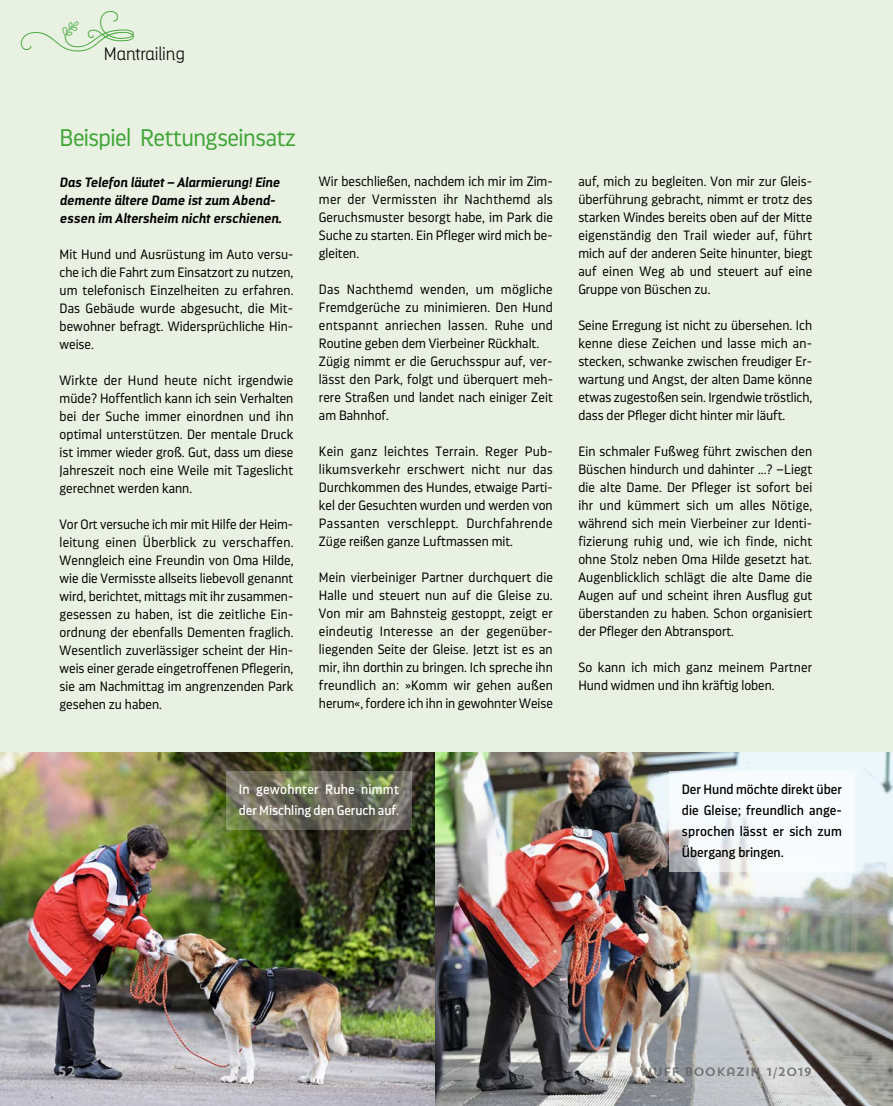
<style>
.page{position:relative;width:893px;height:1106px;background:#e9f1e2}
.page>*{position:absolute;margin:0;border:0;box-sizing:border-box;transform-origin:0 0}
.t1{font:300 24px "Darwin Pro";letter-spacing:-.02em;color:#3fa535}
.t2{font:200 18px "Darwin Alt";color:#000}
.t3{font:300 13.5px/18px "Darwin Pro";letter-spacing:.005em;color:#000;text-align:justify}
.t4{font:italic 700 13.5px/18px "Darwin Alt";color:#000}
.t5{font:13.5px/21px "Darwin Pro";letter-spacing:.01em;color:#000;text-align:justify}
.t6{font:13.5px/21px "Darwin Pro";letter-spacing:-.005em;color:#fff}
.t7{font:13.5px "Trend Rough Sans Five";color:#dadada}
.t8{font:12px "Trend Rough Sans Five";color:#575756}
</style>
<div class="page">
<img style="left:0;top:753px;width:893px;height:353px">
<svg style="left:226px;top:771px;width:186px;height:58px;background:#6f715d"></svg>
<svg style="left:669px;top:771px;width:186px;height:101px;background:#f2f5f6"></svg>
<h2 class="t2" style="left:104px;top:43px;width:82px">Mantrailing</h2>
<h1 class="t1" style="left:60px;top:122px;width:238px">Beispiel Rettungseinsatz</h1>
<p class="t4" style="left:60px;top:173px;width:223px">Das Telefon läutet – Alarmierung! Eine demente ältere Dame ist zum Abend&shy;essen im Altersheim nicht erschienen.</p>
<p class="t3" style="left:60px;top:245px;width:236px">Mit Hund und Ausrüstung im Auto versu&shy;che ich die Fahrt zum Einsatzort zu nutzen, um telefonisch Einzelheiten zu erfahren.<br>Das Gebäude wurde abgesucht, die Mit&shy;bewohner befragt. Widersprüchliche Hin&shy;weise.</p>
<p class="t3" style="left:60px;top:371px;width:235px">Wirkte der Hund heute nicht irgendwie müde? Hoffentlich kann ich sein Verhalten bei der Suche immer einordnen und ihn optimal unterstützen. Der mentale Druck ist immer wieder groß. Gut, dass um diese Jahreszeit noch eine Weile mit Tageslicht gerechnet werden kann.</p>
<p class="t3" style="left:60px;top:515px;width:236px">Vor Ort versuche ich mir mit Hilfe der Heim&shy;leitung einen Überblick zu verschaffen.<br>Wenngleich eine Freundin von Oma Hilde, wie die Vermisste allseits liebevoll genannt wird, berichtet, mittags mit ihr zusammen&shy;gesessen zu haben, ist die zeitliche Ein&shy;ordnung der ebenfalls Dementen fraglich.<br>Wesentlich zuverlässiger scheint der Hin&shy;weis einer gerade eingetroffenen Pflegerin, sie am Nachmittag im angrenzenden Park gesehen zu haben.</p>
<p class="t3" style="left:319px;top:172px;width:235px">Wir beschließen, nachdem ich mir im Zim&shy;mer der Vermissten ihr Nachthemd als Geruchsmuster besorgt habe, im Park die Suche zu starten. Ein Pfleger wird mich be&shy;gleiten.</p>
<p class="t3" style="left:319px;top:280px;width:236px;text-align:left">Das Nachthemd wenden, um mögliche Fremdgerüche zu minimieren. Den Hund entspannt anriechen lassen. Ruhe und Routine geben dem Vierbeiner Rückhalt.<br>Zügig nimmt er die Geruchsspur auf, ver&shy;lässt den Park, folgt und überquert meh&shy;rere Straßen und landet nach einiger Zeit am Bahnhof.</p>
<p class="t3" style="left:319px;top:442px;width:235px">Kein ganz leichtes Terrain. Reger Pub&shy;likumsverkehr erschwert nicht nur das Durchkommen des Hundes, etwaige Parti&shy;kel der Gesuchten wurden und werden von Passanten verschleppt. Durchfahrende Züge reißen ganze Luftmassen mit.</p>
<p class="t3" style="left:319px;top:568px;width:236px">Mein vierbeiniger Partner durchquert die Halle und steuert nun auf die Gleise zu.<br>Von mir am Bahnsteig gestoppt, zeigt er eindeutig Interesse an der gegenüber&shy;liegenden Seite der Gleise. Jetzt ist es an mir, ihn dorthin zu bringen. Ich spreche ihn freundlich an: »Komm wir gehen außen herum«, fordere ich ihn in gewohnter Weise</p>
<p class="t3" style="left:578px;top:172px;width:235px">auf, mich zu begleiten. Von mir zur Gleis&shy;überführung gebracht, nimmt er trotz des starken Windes bereits oben auf der Mitte eigenständig den Trail wieder auf, führt mich auf der anderen Seite hinunter, biegt auf einen Weg ab und steuert auf eine Gruppe von Büschen zu.</p>
<p class="t3" style="left:578px;top:316px;width:235px">Seine Erregung ist nicht zu übersehen. Ich kenne diese Zeichen und lasse mich an&shy;stecken, schwanke zwischen freudiger Er&shy;wartung und Angst, der alten Dame könne etwas zugestoßen sein. Irgendwie tröstlich, dass der Pfleger dicht hinter mir läuft.</p>
<p class="t3" style="left:578px;top:442px;width:236px">Ein schmaler Fußweg führt zwischen den Büschen hindurch und dahinter ...? –Liegt die alte Dame. Der Pfleger ist sofort bei ihr und kümmert sich um alles Nötige, während sich mein Vierbeiner zur Identi&shy;fizierung ruhig und, wie ich finde, nicht ohne Stolz neben Oma Hilde gesetzt hat.<br>Augenblicklich schlägt die alte Dame die Augen auf und scheint ihren Ausflug gut überstanden zu haben. Schon organisiert der Pfleger den Abtransport.</p>
<p class="t3" style="left:578px;top:658px;width:235px">So kann ich mich ganz meinem Partner<br>Hund widmen und ihn kräftig loben.</p>
<p class="t6" style="left:239px;top:778px;width:162px">In gewohnter Ruhe nimmt der Mischling den Geruch auf.</p>
<p class="t5" style="left:682px;top:778px;width:162px">Der Hund möchte direkt über die Gleise; freundlich ange&shy;sprochen lässt er sich zum Übergang bringen.</p>
<p class="t7" style="left:58px;top:1062px;width:20px">52</p>
<p class="t8" style="left:639px;top:1064px;width:174px">WUFF BOOKAZIN 1/2019</p>
</div>
